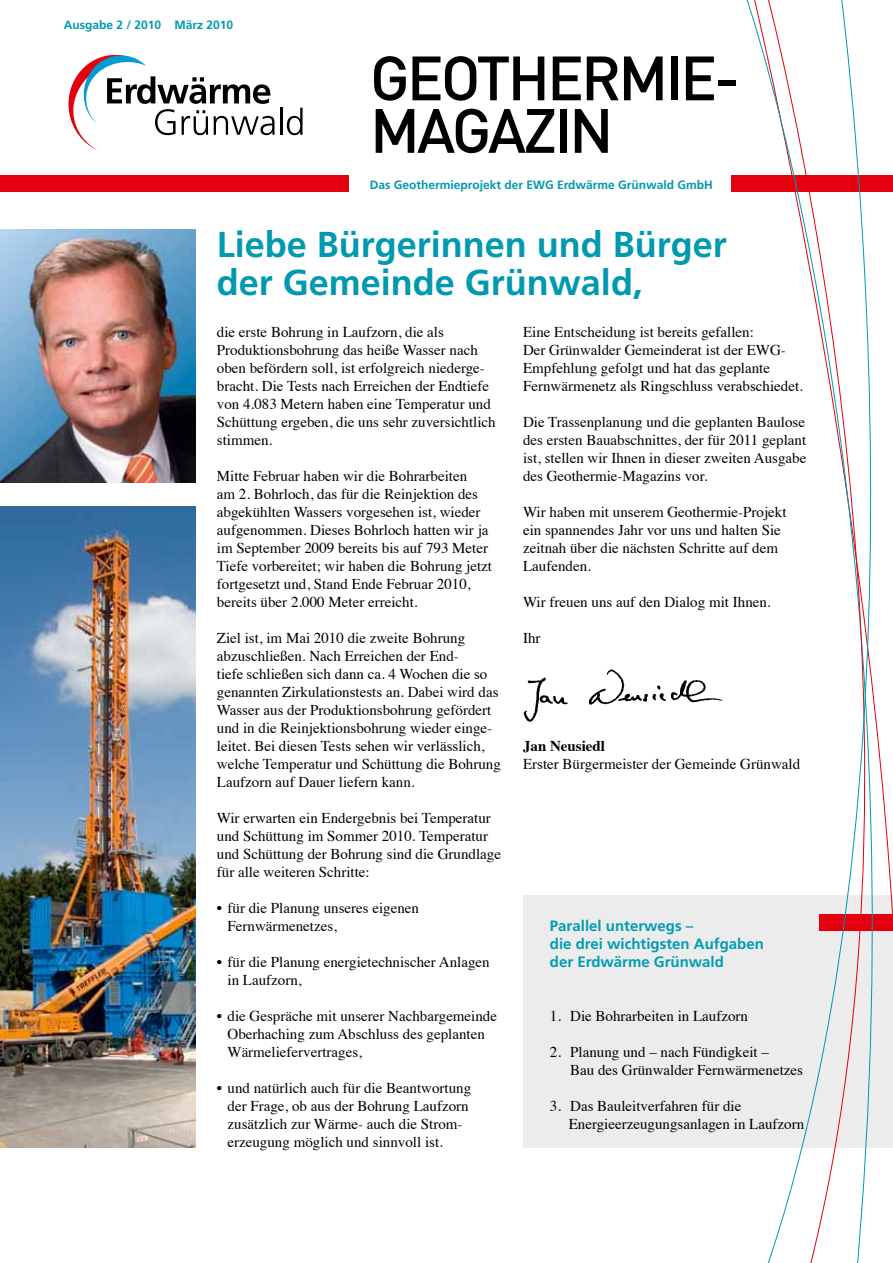
<style>
.page{position:relative;width:893px;height:1263px;background:#fff}
.page>*{position:absolute;margin:0;border:0;box-sizing:border-box;transform-origin:0 0}
.t1{font:500 61.5px/52.5px "DIN Pro";letter-spacing:-.05em;color:#000}
.t2{font:700 36px/37.5px "Frutiger";color:#0099af}
.t3{font:15px/18px "Times";color:#000}
.t4{font:700 15px/18px "Frutiger";color:#009db3}
.t5{font:700 15px "Times";color:#000}
.t6{font:700 12px "Frutiger";color:#0099af}
</style>
<div class="page">
<div style="left:523px;top:895px;width:370px;height:252px;background:#ececed"></div>
<img style="left:0;top:507px;width:196px;height:640px">
<hr style="left:280px;top:108px;width:2px;height:27px;background:#000">
<svg style="left:287px;top:108px;width:15px;height:27px"></svg>
<svg style="left:68px;top:55px;width:207px;height:96px"></svg>
<div style="left:731px;top:175px;width:162px;height:16px;background:#e3000f"></div>
<div style="left:0;top:175px;width:349px;height:16px;background:#e3000f"></div>
<img style="left:0;top:229px;width:196px;height:253px">
<img style="left:523px;top:669px;width:200px;height:53px">
<svg style="left:763px;top:0;width:130px;height:1263px"></svg>
<p class="t6" style="left:64px;top:18px;width:171px">Ausgabe 2 / 2010 März 2010</p>
<h1 class="t1" style="left:370px;top:49px;width:372px">GEOTHERMIE-<br>MAGAZIN</h1>
<p class="t6" style="left:370px;top:177px;width:344px">Das Geothermieprojekt der EWG Erdwärme Grünwald GmbH</p>
<h2 class="t2" style="left:217px;top:226px;width:512px">Liebe Bürgerinnen und Bürger der Gemeinde Grünwald,</h2>
<p class="t3" style="left:217px;top:322px;width:280px">die erste Bohrung in Laufzorn, die als Produktionsbohrung das heiße Wasser nach oben befördern soll, ist erfolgreich niederge&shy;bracht. Die Tests nach Erreichen der Endtiefe von 4.083 Metern haben eine Temperatur und Schüttung ergeben, die uns sehr zuversichtlich stimmen.</p>
<p class="t3" style="left:217px;top:466px;width:277px">Mitte Februar haben wir die Bohrarbeiten<br>am 2. Bohrloch, das für die Reinjektion des abgekühlten Wassers vorgesehen ist, wieder aufgenommen. Dieses Bohrloch hatten wir ja im September 2009 bereits bis auf 793 Meter Tiefe vorbereitet; wir haben die Bohrung jetzt fortgesetzt und, Stand Ende Februar 2010, bereits über 2.000 Meter erreicht.</p>
<p class="t3" style="left:217px;top:628px;width:286px">Ziel ist, im Mai 2010 die zweite Bohrung abzuschließen. Nach Erreichen der End-<br>tiefe schließen sich dann ca. 4 Wochen die so genannten Zirkulationstests an. Dabei wird das Wasser aus der Produktionsbohrung gefördert und in die Reinjektionsbohrung wieder einge&shy;leitet. Bei diesen Tests sehen wir verlässlich, welche Temperatur und Schüttung die Bohrung Laufzorn auf Dauer liefern kann.</p>
<p class="t3" style="left:217px;top:808px;width:286px">Wir erwarten ein Endergebnis bei Temperatur und Schüttung im Sommer 2010. Temperatur und Schüttung der Bohrung sind die Grundlage für alle weiteren Schritte:</p>
<p class="t3" style="left:227px;top:898px;width:193px;text-indent:-11px">• für die Planung unseres eigenen<br>Fernwärmenetzes,</p>
<p class="t3" style="left:227px;top:952px;width:264px;text-indent:-11px">• für die Planung energietechnischer Anlagen in Laufzorn,</p>
<p class="t3" style="left:227px;top:1006px;width:271px;text-indent:-11px">• die Gespräche mit unserer Nachbargemeinde<br>Oberhaching zum Abschluss des geplanten<br>Wärmeliefervertrages,</p>
<p class="t3" style="left:227px;top:1078px;width:245px;text-indent:-11px">• und natürlich auch für die Beantwortung der Frage, ob aus der Bohrung Laufzorn zusätzlich zur Wärme- auch die Strom&shy;erzeugung möglich und sinnvoll ist.</p>
<p class="t3" style="left:523px;top:322px;width:281px">Eine Entscheidung ist bereits gefallen:<br>Der Grünwalder Gemeinderat ist der EWG-Empfehlung gefolgt und hat das geplante Fernwärmenetz als Ringschluss verabschiedet.</p>
<p class="t3" style="left:523px;top:412px;width:285px;text-align:justify">Die Trassenplanung und die geplanten Baulose des ersten Bauabschnittes, der für 2011 geplant ist, stellen wir Ihnen in dieser zweiten Ausgabe des Geothermie-Magazins vor.</p>
<p class="t3" style="left:523px;top:502px;width:265px">Wir haben mit unserem Geothermie-Projekt ein spannendes Jahr vor uns und halten Sie zeitnah über die nächsten Schritte auf dem Laufenden.</p>
<p class="t3" style="left:523px;top:592px;width:249px">Wir freuen uns auf den Dialog mit Ihnen.</p>
<p class="t3" style="left:523px;top:628px;width:19px">Ihr</p>
<p class="t5" style="left:523px;top:732px;width:84px">Jan Neusiedl</p>
<p class="t3" style="left:523px;top:754px;width:279px">Erster Bürgermeister der Gemeinde Grünwald</p>
<p class="t4" style="left:550px;top:917px;width:215px">Parallel unterwegs –<br>die drei wichtigsten Aufgaben der Erdwärme Grünwald</p>
<p class="t3" style="left:550px;top:1006px;width:200px">1. Die Bohrarbeiten in Laufzorn</p>
<p class="t3" style="left:570px;top:1042px;width:234px;text-indent:-20px">2. Planung und – nach Fündigkeit –<br>Bau des Grünwalder Fernwärmenetzes</p>
<p class="t3" style="left:569px;top:1096px;width:237px;text-indent:-19px">3. Das Bauleitverfahren für die<br>Energieerzeugungsanlagen in Laufzorn</p>
</div>
